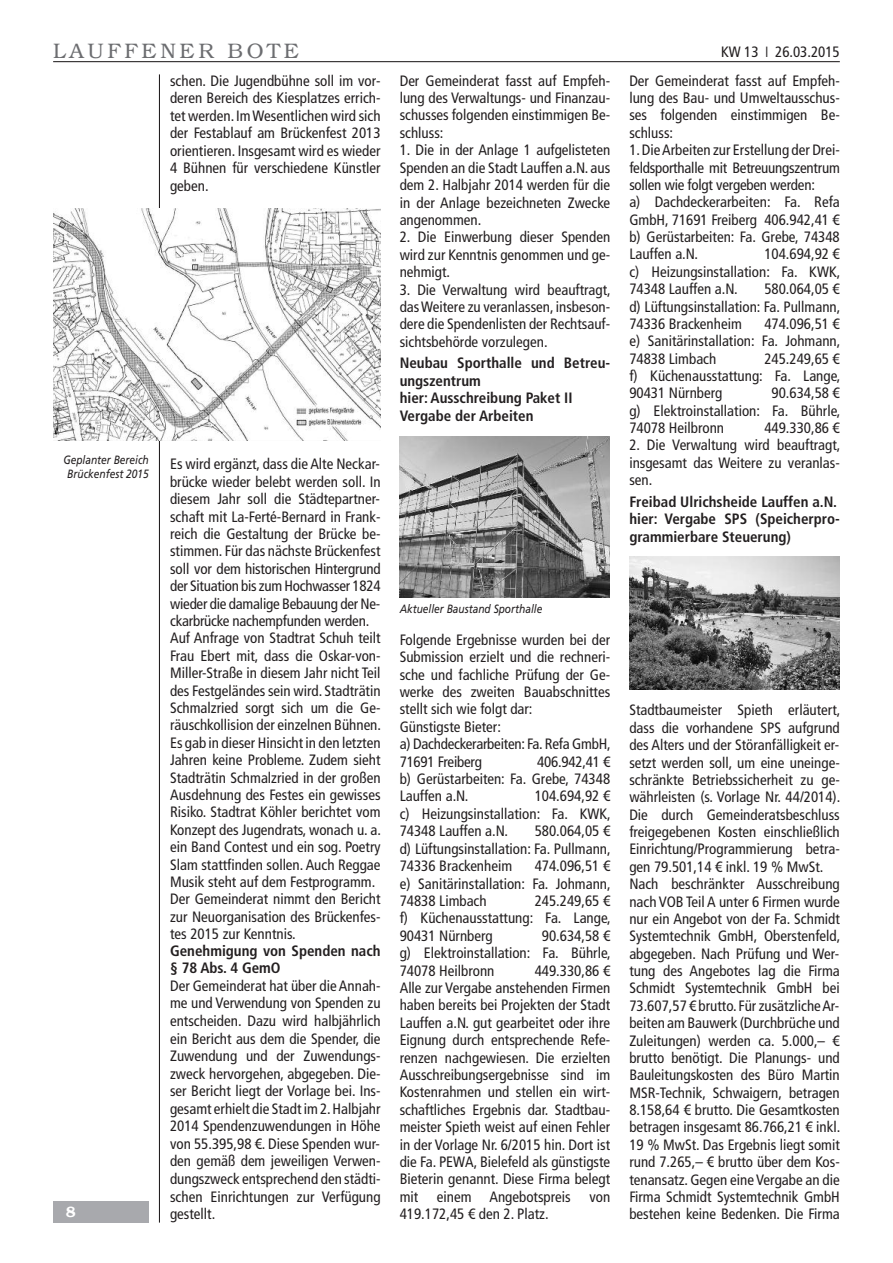
<style>
.page{position:relative;width:893px;height:1263px;background:#fff}
.page>*{position:absolute;margin:0;border:0;box-sizing:border-box;transform-origin:0 0}
.t1{font:300 21px "Bookman LT";letter-spacing:.175em;color:#6c6d70}
.t2{font:condensed 15px/17.4px "Frutiger LT";color:#231f20;text-align:justify}
.t3{font:700 condensed 15px/17.4px "Frutiger LT";color:#231f20}
.t4{font:600 15px "Bookman LT";color:#fff}
.t5{font:italic 12px/14.2px "Frutiger LT";color:#231f20;text-align:center;scale:.85 1}
</style>
<div class="page">
<hr style="left:159px;top:74px;width:1px;height:1148px;background:#231f20">
<hr style="left:53px;top:61px;width:787px;height:1px;background:#231f20">
<div style="left:53px;top:1201px;width:96px;height:21px;background:#a8a9ad"></div>
<img style="left:400px;top:436px;width:210px;height:162px">
<img style="left:629px;top:557px;width:210px;height:133px">
<img style="left:53px;top:208px;width:328px;height:232px">
<h1 class="t1" style="left:53px;top:38px;width:247px">LAUFFENER BOTE</h1>
<p class="t2" style="left:721px;top:44px;width:120px">KW 13 ❘ 26.03.2015</p>
<p class="t5" style="left:63px;top:454px;width:102px">Geplanter Bereich<br>Brückenfest 2015</p>
<p class="t4" style="left:66px;top:1203px;width:11px">8</p>
<p class="t2" style="left:170px;top:73px;width:212px">schen. Die Jugendbühne soll im vor&shy;deren Bereich des Kiesplatzes errich&shy;tet werden. ImWesentlichen wird sich der Festablauf am Brückenfest 2013 orientieren. Insgesamt wird es wieder 4 Bühnen für verschiedene Künstler geben.</p>
<p class="t2" style="left:170px;top:457px;width:213px;text-align:left">Es wird ergänzt, dass die Alte Neckar&shy;brücke wieder belebt werden soll. In diesem Jahr soll die Städtepartner&shy;schaft mit La-Ferté-Bernard in Frank&shy;reich die Gestaltung der Brücke be&shy;stimmen. Für das nächste Brückenfest soll vor dem historischen Hintergrund der Situation biszum Hochwasser 1824 wieder die damalige Bebauung der Ne&shy;ckarbrücke nachempfunden werden.<br>Auf Anfrage von Stadtrat Schuh teilt Frau Ebert mit, dass die Oskar-von-Miller-Straße in diesem Jahr nicht Teil des Festgeländes sein wird. Stadträtin Schmalzried sorgt sich um die Ge&shy;räuschkollision der einzelnen Bühnen.<br>Es gab in dieser Hinsicht in den letzten Jahren keine Probleme. Zudem sieht Stadträtin Schmalzried in der großen Ausdehnung des Festes ein gewisses Risiko. Stadtrat Köhler berichtet vom Konzept des Jugendrats, wonach u. a. ein Band Contest und ein sog. Poetry Slam stattfinden sollen. Auch Reggae Musik steht auf dem Festprogramm.<br>Der Gemeinderat nimmt den Bericht zur Neuorganisation des Brückenfes&shy;tes 2015 zur Kenntnis.</p>
<p class="t3" style="left:170px;top:943px;width:212px">Genehmigung von Spenden nach § 78 Abs. 4 GemO</p>
<p class="t2" style="left:170px;top:978px;width:212px">Der Gemeinderat hat über die Annah&shy;me und Verwendung von Spenden zu entscheiden. Dazu wird halbjährlich ein Bericht aus dem die Spender, die Zuwendung und der Zuwendungs&shy;zweck hervorgehen, abgegeben. Die&shy;ser Bericht liegt der Vorlage bei. Ins&shy;gesamt erhielt die Stadt im 2.Halbjahr 2014 Spendenzuwendungen in Höhe von 55.395,98 €. Diese Spenden wur&shy;den gemäß dem jeweiligen Verwen&shy;dungszweck entsprechend den städti&shy;schen Einrichtungen zur Verfügung gestellt.</p>
<p class="t2" style="left:400px;top:73px;width:212px">Der Gemeinderat fasst auf Empfeh&shy;lung des Verwaltungs- und Finanzau&shy;schusses folgenden einstimmigen Be&shy;schluss:</p>
<p class="t2" style="left:400px;top:143px;width:212px">1. Die in der Anlage 1 aufgelisteten Spenden an die Stadt Lauffen a.N. aus dem 2. Halbjahr 2014 werden für die in der Anlage bezeichneten Zwecke angenommen.</p>
<p class="t2" style="left:400px;top:230px;width:212px">2. Die Einwerbung dieser Spenden wird zur Kenntnis genommen und ge&shy;nehmigt.</p>
<p class="t2" style="left:400px;top:282px;width:213px">3. Die Verwaltung wird beauftragt, dasWeitere zu veranlassen, insbeson&shy;dere die Spendenlisten der Rechtsauf&shy;sichtsbehörde vorzulegen.</p>
<p class="t3" style="left:400px;top:356px;width:212px">Neubau Sporthalle und Betreu&shy;ungszentrum<br>hier: Ausschreibung Paket II<br>Vergabe der Arbeiten</p>
<p class="t5" style="left:400px;top:603px;width:169px">Aktueller Baustand Sporthalle</p>
<p class="t2" style="left:400px;top:632px;width:213px;text-align:left">Folgende Ergebnisse wurden bei der<br>Submission erzielt und die rechneri&shy;sche und fachliche Prüfung der Ge&shy;werke des zweiten Bauabschnittes stellt sich wie folgt dar:<br>Günstigste Bieter:<br>a) Dachdeckerarbeiten: Fa. Refa GmbH,<br>71691 Freiberg</p>
<p class="t2" style="left:400px;top:754px;width:212px;text-indent:137px">406.942,41 € b) Gerüstarbeiten: Fa. Grebe, 74348<br>Lauffen a.N.</p>
<p class="t2" style="left:400px;top:789px;width:213px;text-indent:135px">104.694,92 € c) Heizungsinstallation: Fa. KWK, 74348 Lauffen a.N.</p>
<p class="t2" style="left:400px;top:823px;width:213px;text-indent:135px">580.064,05 € d) Lüftungsinstallation: Fa. Pullmann, 74336 Brackenheim</p>
<p class="t2" style="left:400px;top:858px;width:213px;text-indent:135px">474.096,51 € e) Sanitärinstallation: Fa. Johmann, 74838 Limbach</p>
<p class="t2" style="left:400px;top:893px;width:213px;text-indent:135px">245.249,65 € f) Küchenausstattung: Fa. Lange, 90431 Nürnberg</p>
<p class="t2" style="left:400px;top:928px;width:213px;text-indent:142px">90.634,58 € g) Elektroinstallation: Fa. Bührle, 74078 Heilbronn</p>
<p class="t2" style="left:400px;top:963px;width:212px;text-indent:135px">449.330,86 € Alle zur Vergabe anstehenden Firmen haben bereits bei Projekten der Stadt Lauffen a.N. gut gearbeitet oder ihre Eignung durch entsprechende Refe&shy;renzen nachgewiesen. Die erzielten Ausschreibungsergebnisse sind im Kostenrahmen und stellen ein wirt&shy;schaftliches Ergebnis dar. Stadtbau&shy;meister Spieth weist auf einen Fehler in der Vorlage Nr. 6/2015 hin. Dort ist die Fa. PEWA, Bielefeld als günstigste Bieterin genannt. Diese Firma belegt mit einem Angebotspreis von 419.172,45 € den 2. Platz.</p>
<p class="t2" style="left:629px;top:73px;width:212px;text-align:left">Der Gemeinderat fasst auf Empfeh&shy;lung des Bau- und Umweltausschus&shy;ses folgenden einstimmigen Be&shy;schluss:<br>1.DieArbeiten zur Erstellung der Drei&shy;feldsporthalle mit Betreuungszentrum sollen wie folgt vergeben werden:<br>a) Dachdeckerarbeiten: Fa. Refa<br>GmbH, 71691 Freiberg 406.942,41 € b) Gerüstarbeiten: Fa. Grebe, 74348<br>Lauffen a.N.</p>
<p class="t2" style="left:629px;top:247px;width:213px;text-indent:135px">104.694,92 € c) Heizungsinstallation: Fa. KWK, 74348 Lauffen a.N.</p>
<p class="t2" style="left:629px;top:281px;width:213px;text-indent:135px">580.064,05 € d) Lüftungsinstallation: Fa. Pullmann, 74336 Brackenheim</p>
<p class="t2" style="left:629px;top:316px;width:213px;text-indent:135px">474.096,51 € e) Sanitärinstallation: Fa. Johmann, 74838 Limbach</p>
<p class="t2" style="left:629px;top:351px;width:213px;text-indent:135px">245.249,65 € f) Küchenausstattung: Fa. Lange, 90431 Nürnberg</p>
<p class="t2" style="left:629px;top:386px;width:213px;text-indent:142px">90.634,58 € g) Elektroinstallation: Fa. Bührle, 74078 Heilbronn</p>
<p class="t2" style="left:764px;top:420px;width:77px">449.330,86 €</p>
<p class="t2" style="left:629px;top:438px;width:213px">2. Die Verwaltung wird beauftragt, insgesamt das Weitere zu veranlas&shy;sen.</p>
<p class="t3" style="left:629px;top:494px;width:212px">Freibad Ulrichsheide Lauffen a.N. hier: Vergabe SPS (Speicherpro&shy;grammierbare Steuerung)</p>
<p class="t2" style="left:629px;top:703px;width:213px;text-align:left">Stadtbaumeister Spieth erläutert, dass die vorhandene SPS aufgrund des Alters und der Störanfälligkeit er&shy;setzt werden soll, um eine uneinge&shy;schränkte Betriebssicherheit zu ge&shy;währleisten (s. Vorlage Nr. 44/2014).<br>Die durch Gemeinderatsbeschluss freigegebenen Kosten einschließlich Einrichtung/Programmierung betra&shy;gen 79.501,14 € inkl. 19 % MwSt.<br>Nach beschränkter Ausschreibung nach VOB Teil A unter 6 Firmen wurde nur ein Angebot von der Fa. Schmidt Systemtechnik GmbH, Oberstenfeld, abgegeben. Nach Prüfung und Wer&shy;tung des Angebotes lag die Firma Schmidt Systemtechnik GmbH bei 73.607,57 € brutto. FürzusätzlicheAr&shy;beiten am Bauwerk (Durchbrüche und Zuleitungen) werden ca. 5.000,– € brutto benötigt. Die Planungs- und Bauleitungskosten des Büro Martin MSR-Technik, Schwaigern, betragen 8.158,64 € brutto. Die Gesamtkosten betragen insgesamt 86.766,21 € inkl.<br>19 % MwSt. Das Ergebnis liegt somit rund 7.265,– € brutto über dem Kos&shy;tenansatz. Gegen eine Vergabe an die Firma Schmidt Systemtechnik GmbH bestehen keine Bedenken. Die Firma</p>
</div>
